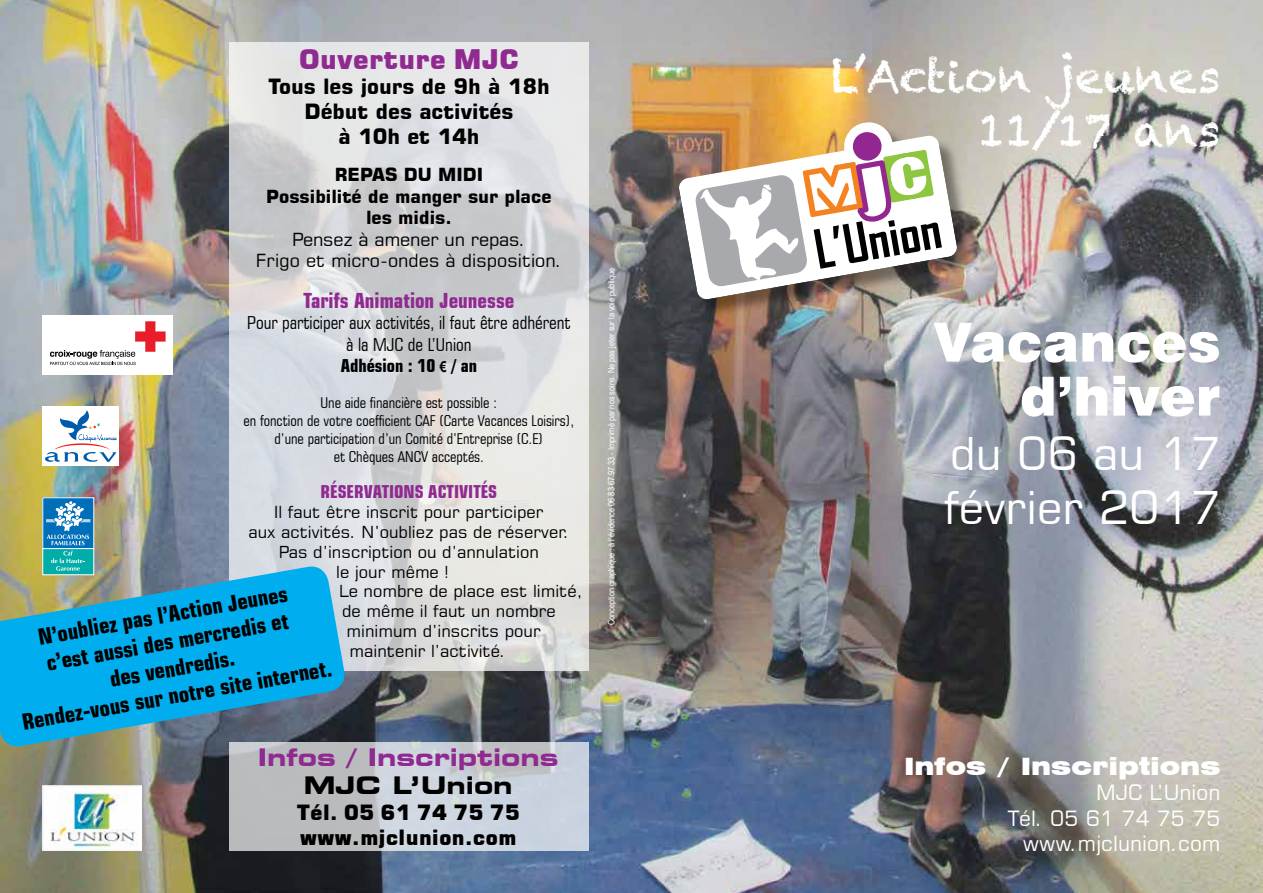
<style>
.page{position:relative;width:1263px;height:893px;background:#fff}
.page>*{position:absolute;margin:0;border:0;box-sizing:border-box;transform-origin:0 0}
.t1{font:900 54px/54px "Swiss 721 BT";color:#fff;text-align:right}
.t2{font:45px/54px "Chalkduster";color:#fff;text-align:right}
.t3{font:45px/54px "Square 721 BT";color:#fff}
.t4{font:27px "Square 721 Blk";color:#902a90}
.t5{font:900 expanded 24px "Swiss 721 BT";color:#fff}
.t6{font:700 expanded 24px "Square 721 BT";color:#902a90}
.t7{font:700 expanded 24px "Square 721 BT";color:#000}
.t8{font:700 condensed 22.5px/27px "Square 721 BT";color:#000;text-align:center}
.t9{font:700 21px/25.2px "Square 721 BT";color:#000;text-align:center}
.t10{font:21px/25.2px "Square 721 BT";color:#fff;text-align:right}
.t11{font:21px/25.2px "Square 721 Blk";color:#000}
.t12{font:700 condensed 21px "Square 721 BT";color:#902a90}
.t13{font:condensed 18px/21.6px "Square 721 BT";color:#000;text-align:center}
.t14{font:18px/21.6px "Square 721 BT";color:#000;text-align:center}
.t15{font:700 18px/21.6px "Square 721 BT";color:#000;text-align:center}
.t16{font:700 condensed 18px "Square 721 BT";color:#902a90}
.t17{font:16.5px "Square 721 BT";color:#000}
.t18{font:condensed 15px/18px "Square 721 BT";color:#000;text-align:center}
.t19{font:9px "Arial Narrow";color:#fff}
.s1{font-weight:700}
.s2{font-family:"Arial Narrow";font-weight:700;font-stretch:normal;font-size:15px}
</style>
<div class="page">
<img style="left:0;top:0;width:1263px;height:893px">
<div style="left:681px;top:125px;width:294px;height:192px;background:#000;opacity:.4"></div>
<img style="left:673px;top:111px;width:285px;height:190px">
<svg style="left:694px;top:129px;width:248px;height:160px"></svg>
<svg style="left:230px;top:43px;width:359px;height:628px;background:#dadbdd"></svg>
<svg style="left:230px;top:742px;width:359px;height:108px;background:#c4c9cf"></svg>
<img style="left:43px;top:786px;width:98px;height:64px">
<div style="left:43px;top:498px;width:51px;height:51px;background:#006fba"></div>
<div style="left:43px;top:548px;width:51px;height:27px;background:#00ada8;border:1px solid #fff"></div>
<svg style="left:51px;top:551px;width:34px;height:13px"></svg>
<svg style="left:46px;top:501px;width:44px;height:44px"></svg>
<div style="left:43px;top:406px;width:76px;height:60px;background:#fff"></div>
<svg style="left:45px;top:410px;width:72px;height:52px"></svg>
<svg style="left:0;top:564px;width:347px;height:185px;background:#2ca3cc"></svg>
<div style="left:43px;top:315px;width:130px;height:59px;background:#fff"></div>
<svg style="left:50px;top:321px;width:116px;height:44px"></svg>
<h3 class="t4" style="left:299px;top:43px;width:222px">Ouverture MJC</h3>
<p class="t9" style="left:268px;top:74px;width:283px">Tous les jours de 9h à 18h<br>Début des activités<br>à 10h et 14h</p>
<p class="t15" style="left:266px;top:164px;width:287px">Repas du Midi<br>Possibilité de manger sur place les midis.</p>
<p class="t14" style="left:256px;top:228px;width:307px">Pensez à amener un repas.<br>Frigo et micro-ondes à disposition.</p>
<p class="t12" style="left:303px;top:287px;width:213px">Tarifs Animation Jeunesse</p>
<p class="t13" style="left:247px;top:312px;width:325px">Pour participer aux activités, il faut être adhérent à la MJC de L’Union<br><span class="s1">Adhésion : 10</span> <span class="s2">€</span> <span class="s1">/ an</span></p>
<p class="t18" style="left:244px;top:394px;width:332px">Une aide financière est possible :<br>en fonction de votre coefficient CAF (Carte Vacances Loisirs), d’une participation d’un Comité d’Entreprise (C.E)<br>et Chèques ANCV acceptés.</p>
<p class="t16" style="left:321px;top:481px;width:177px">Réservations Activités</p>
<p class="t17" style="left:274px;top:502px;width:271px">Il faut être inscrit pour participer</p>
<p class="t17" style="left:248px;top:522px;width:323px">aux activités. N’oubliez pas de réserver.</p>
<p class="t17" style="left:279px;top:541px;width:262px">Pas d’inscription ou d’annulation</p>
<p class="t17" style="left:336px;top:561px;width:114px">le jour même !</p>
<p class="t17" style="left:339px;top:581px;width:245px">Le nombre de place est limité,</p>
<p class="t17" style="left:342px;top:601px;width:215px">de même il faut un nombre</p>
<p class="t17" style="left:347px;top:621px;width:196px">minimum d’inscrits pour</p>
<p class="t17" style="left:350px;top:640px;width:157px">maintenir l’activité.</p>
<h3 class="t8" style="left:6px;top:629px;width:315px;rotate:-10deg">N’oubliez pas l’Action Jeunes<br>c’est aussi des mercredis et<br>des vendredis.<br>Rendez-vous sur notre site internet.</h3>
<h3 class="t6" style="left:258px;top:742px;width:302px">Infos / Inscriptions</h3>
<h3 class="t7" style="left:304px;top:771px;width:210px">MJC L’Union</h3>
<p class="t11" style="left:296px;top:799px;width:225px">Tél. 05 61 74 75 75 www.mjclunion.com</p>
<p class="t19" style="left:605px;top:625px;width:359px;rotate:-90deg">Conception graphique : à l’évidence 06 83 67 97 33 - Imprimé par nos soins. Ne pas jeter sur la voie publique</p>
<h2 class="t2" style="left:831px;top:49px;width:391px">L’Action jeunes<br>11/17 ans</h2>
<h1 class="t1" style="left:933px;top:315px;width:289px">Vacances d’hiver</h1>
<h2 class="t3" style="left:944px;top:426px;width:278px">du 06 au 17 février 2017</h2>
<h3 class="t5" style="left:904px;top:752px;width:318px">Infos / Inscriptions</h3>
<p class="t10" style="left:1008px;top:780px;width:214px">MJC L’Union<br>Tél. 05 61 74 75 75 www.mjclunion.com</p>
</div>
